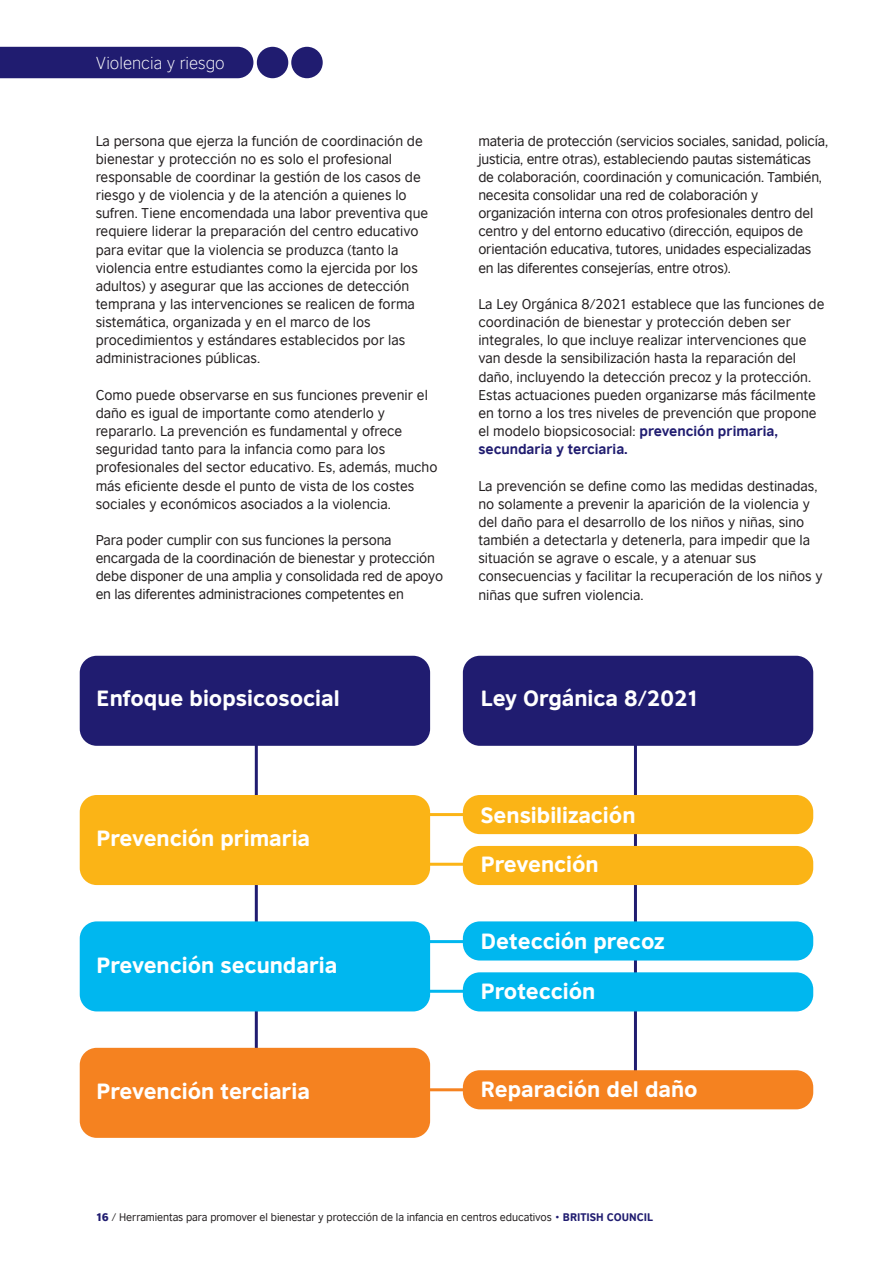
<style>
.page{position:relative;width:893px;height:1263px;background:#fff}
.page>*{position:absolute;margin:0;border:0;box-sizing:border-box;transform-origin:0 0}
.t1{font:21px "British Council Sans Headline";color:#fff}
.t2{font:300 16.5px "British Council Sans";color:#fff}
.t3{font:13.5px/18.1px "British Council Sans";color:#231f20}
.t4{font:10.5px "British Council Sans";letter-spacing:-.01em;color:#231f20}
.s1{font-weight:700;color:#201c70}
.s2{font-weight:900;color:#201c70}
.s3{color:#201c70}
.s4{font-family:"British Council Sans Headline";color:#201c70}
</style>
<div class="page">
<hr style="left:255px;top:728px;width:3px;height:390px;background:#201c70">
<hr style="left:295px;top:813px;width:216px;height:3px;background:#fbb416">
<hr style="left:328px;top:863px;width:215px;height:3px;background:#fbb416">
<hr style="left:311px;top:940px;width:216px;height:3px;background:#00b7ef">
<hr style="left:344px;top:990px;width:216px;height:3px;background:#00b7ef">
<hr style="left:363px;top:1088px;width:216px;height:3px;background:#f58220">
<hr style="left:634px;top:728px;width:3px;height:365px;background:#201c70">
<div style="left:0;top:47px;width:253px;height:31px;background:#201c70"></div>
<div style="left:80px;top:656px;width:350px;height:90px;background:#201c70;border-radius:17px"></div>
<div style="left:80px;top:795px;width:350px;height:90px;background:#fbb416;border-radius:17px"></div>
<div style="left:463px;top:656px;width:350px;height:90px;background:#201c70;border-radius:17px"></div>
<div style="left:463px;top:795px;width:350px;height:39px;background:#fbb416;border-radius:17px"></div>
<div style="left:463px;top:846px;width:350px;height:39px;background:#fbb416;border-radius:17px"></div>
<div style="left:80px;top:921px;width:350px;height:90px;background:#00b7ef;border-radius:17px"></div>
<div style="left:463px;top:921px;width:350px;height:39px;background:#00b7ef;border-radius:17px"></div>
<div style="left:463px;top:972px;width:350px;height:39px;background:#00b7ef;border-radius:17px"></div>
<div style="left:80px;top:1048px;width:350px;height:90px;background:#f58220;border-radius:17px"></div>
<div style="left:463px;top:1070px;width:350px;height:39px;background:#f58220;border-radius:17px"></div>
<div style="left:257px;top:47px;width:31px;height:31px;background:#201c70;border-radius:50%"></div>
<div style="left:291px;top:47px;width:32px;height:31px;background:#201c70;border-radius:50%"></div>
<p class="t2" style="left:96px;top:53px;width:131px">Violencia y riesgo</p>
<p class="t3" style="left:96px;top:131px;width:334px">La persona que ejerza la función de coordinación de bienestar y protección no es solo el profesional responsable de coordinar la gestión de los casos de riesgo y de violencia y de la atención a quienes lo sufren. Tiene encomendada una labor preventiva que requiere liderar la preparación del centro educativo para evitar que la violencia se produzca (tanto la violencia entre estudiantes como la ejercida por los adultos) y asegurar que las acciones de detección temprana y las intervenciones se realicen de forma sistemática, organizada y en el marco de los procedimientos y estándares establecidos por las administraciones públicas.</p>
<p class="t3" style="left:96px;top:385px;width:343px">Como puede observarse en sus funciones prevenir el daño es igual de importante como atenderlo y repararlo. La prevención es fundamental y ofrece seguridad tanto para la infancia como para los profesionales del sector educativo. Es, además, mucho más eficiente desde el punto de vista de los costes sociales y económicos asociados a la violencia.</p>
<p class="t3" style="left:96px;top:530px;width:349px">Para poder cumplir con sus funciones la persona encargada de la coordinación de bienestar y protección debe disponer de una amplia y consolidada red de apoyo en las diferentes administraciones competentes en</p>
<p class="t3" style="left:478px;top:131px;width:351px">materia de protección (servicios sociales, sanidad, policía, justicia, entre otras), estableciendo pautas sistemáticas de colaboración, coordinación y comunicación. También, necesita consolidar una red de colaboración y organización interna con otros profesionales dentro del centro y del entorno educativo (dirección, equipos de orientación educativa, tutores, unidades especializadas en las diferentes consejerías, entre otros).</p>
<p class="t3" style="left:478px;top:294px;width:348px">La Ley Orgánica 8/2021 establece que las funciones de coordinación de bienestar y protección deben ser integrales, lo que incluye realizar intervenciones que van desde la sensibilización hasta la reparación del daño, incluyendo la detección precoz y la protección.<br>Estas actuaciones pueden organizarse más fácilmente en torno a los tres niveles de prevención que propone el modelo biopsicosocial: <span class="s1">prevención primaria, secundaria y terciaria.</span></p>
<p class="t3" style="left:478px;top:476px;width:346px">La prevención se define como las medidas destinadas, no solamente a prevenir la aparición de la violencia y del daño para el desarrollo de los niños y niñas, sino también a detectarla y detenerla, para impedir que la situación se agrave o escale, y a atenuar sus consecuencias y facilitar la recuperación de los niños y niñas que sufren violencia.</p>
<p class="t1" style="left:97px;top:685px;width:245px">Enfoque biopsicosocial</p>
<p class="t1" style="left:481px;top:685px;width:220px">Ley Orgánica 8/2021</p>
<p class="t1" style="left:97px;top:824px;width:215px">Prevención primaria</p>
<p class="t1" style="left:97px;top:952px;width:242px">Prevención secundaria</p>
<p class="t1" style="left:97px;top:1077px;width:215px">Prevención terciaria</p>
<p class="t1" style="left:481px;top:801px;width:156px">Sensibilización</p>
<p class="t1" style="left:481px;top:850px;width:119px">Prevención</p>
<p class="t1" style="left:481px;top:927px;width:185px">Detección precoz</p>
<p class="t1" style="left:481px;top:977px;width:116px">Protección</p>
<p class="t1" style="left:481px;top:1075px;width:218px">Reparación del daño</p>
<p class="t4" style="left:96px;top:1210px;width:559px"><span class="s2">16</span> / Herramientas para promover el bienestar y protección de la infancia en centros educativos <span class="s3">•</span> <span class="s4">BRITISH COUNCIL</span></p>
</div>
